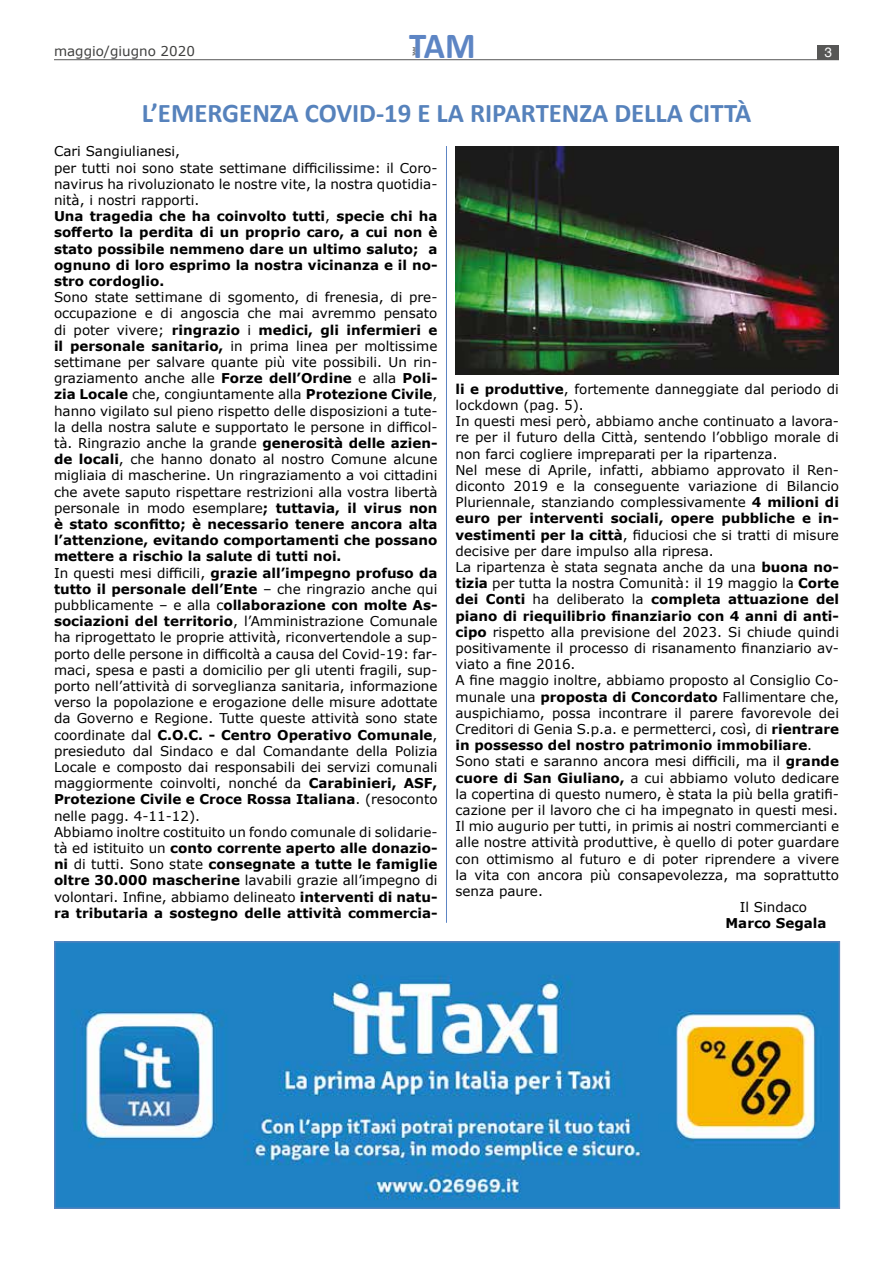
<style>
.page{position:relative;width:893px;height:1263px;background:#fff}
.page>*{position:absolute;margin:0;border:0;box-sizing:border-box;transform-origin:0 0}
.t1{font:700 36.9px "Calibri";color:#5d85c4;scale:.95 1}
.t2{font:700 27px "Calibri";color:#5682bc}
.t3{font:13.5px/16.2px "Verdana";color:#000}
.t4{font:700 13.5px/16.2px "Verdana";color:#000}
.t5{font:13.5px "Verdana";color:#3f3f3e}
.t6{font:13.5px "Helvetica";color:#fff}
.t7{font:3.9px "Calibri";color:#000;scale:1.23 1}
.s1{font-weight:400}
.s2{font-weight:700}
</style>
<div class="page">
<hr style="left:54px;top:59px;width:785px;height:1px;background:#575756">
<div style="left:818px;top:46px;width:21px;height:14px;background:#575756"></div>
<img style="left:57px;top:944px;width:780px;height:262px">
<div style="left:54px;top:941px;width:786px;height:268px;border:2px solid #5682bc"></div>
<img style="left:455px;top:146px;width:384px;height:229px">
<hr style="left:446px;top:146px;width:1px;height:777px;background:#5d85c4">
<p class="t5" style="left:54px;top:42px;width:142px">maggio/giugno 2020</p>
<h1 class="t1" style="left:409px;top:19px;width:71px">TAM</h1>
<p class="t7" style="left:412px;top:56px;width:9px;rotate:-90deg">TAM</p>
<p class="t6" style="left:825px;top:45px;width:9px">3</p>
<h2 class="t2" style="left:142px;top:94px;width:611px">L’EMERGENZA COVID-19 E LA RIPARTENZA DELLA CITTÀ</h2>
<p class="t4" style="left:54px;top:143px;width:385px"><span class="s1">Cari Sangiulianesi,<br>per tutti noi sono state settimane difficilissime: il Coro&shy;navirus ha rivoluzionato le nostre vite, la nostra quotidia&shy;nità, i nostri rapporti.<br></span>Una tragedia che ha coinvolto tutti<span class="s1">,</span> specie chi ha sofferto la perdita di un proprio caro, a cui non è stato possibile nemmeno dare un ultimo saluto; a ognuno di loro esprimo la nostra vicinanza e il no&shy;stro cordoglio.</p>
<p class="t3" style="left:54px;top:289px;width:385px">Sono state settimane di sgomento, di frenesia, di pre&shy;occupazione e di angoscia che mai avremmo pensato di poter vivere; <span class="s2">ringrazio</span> i <span class="s2">medici, gli infermieri e il personale sanitario,</span> in prima linea per moltissime settimane per salvare quante più vite possibili. Un rin&shy;graziamento anche alle <span class="s2">Forze dell’Ordine</span> e alla <span class="s2">Poli&shy;zia Locale</span> che, congiuntamente alla <span class="s2">Protezione Civile</span>, hanno vigilato sul pieno rispetto delle disposizioni a tute&shy;la della nostra salute e supportato le persone in difficol&shy;tà. Ringrazio anche la grande <span class="s2">generosità delle azien&shy;de locali</span>, che hanno donato al nostro Comune alcune migliaia di mascherine. Un ringraziamento a voi cittadini che avete saputo rispettare restrizioni alla vostra libertà personale in modo esemplare<span class="s2">; tuttavia, il virus non è stato sconfitto; è necessario tenere ancora alta l’attenzione, evitando comportamenti che possano mettere a rischio la salute di tutti noi.<br></span>In questi mesi difficili, <span class="s2">grazie all’impegno profuso da tutto il personale dell’Ente</span> – che ringrazio anche qui pubblicamente – e alla c<span class="s2">ollaborazione con molte As&shy;sociazioni del territorio</span>, l’Amministrazione Comunale ha riprogettato le proprie attività, riconvertendole a sup&shy;porto delle persone in difficoltà a causa del Covid-19: far&shy;maci, spesa e pasti a domicilio per gli utenti fragili, sup&shy;porto nell’attività di sorveglianza sanitaria, informazione verso la popolazione e erogazione delle misure adottate da Governo e Regione. Tutte queste attività sono state coordinate dal <span class="s2">C.O.C. - Centro Operativo Comunale</span>, presieduto dal Sindaco e dal Comandante della Polizia Locale e composto dai responsabili dei servizi comunali maggiormente coinvolti, nonché da <span class="s2">Carabinieri, ASF, Protezione Civile e Croce Rossa Italiana</span>. (resoconto nelle pagg. 4-11-12).<br>Abbiamo inoltre costituito un fondo comunale di solidarie&shy;tà ed istituito un <span class="s2">conto corrente aperto alle donazio&shy;ni</span> di tutti. Sono state <span class="s2">consegnate a tutte le famiglie oltre 30.000 mascherine</span> lavabili grazie all’impegno di volontari. Infine, abbiamo delineato <span class="s2">interventi di natu&shy;ra tributaria a sostegno delle attività commercia-</span></p>
<p class="t3" style="left:455px;top:381px;width:385px"><span class="s2">li e produttive</span>, fortemente danneggiate dal periodo di</p>
<p class="t3" style="left:455px;top:397px;width:130px">lockdown (pag. 5).</p>
<p class="t3" style="left:455px;top:413px;width:385px">In questi mesi però, abbiamo anche continuato a lavora-</p>
<p class="t3" style="left:455px;top:429px;width:385px">re per il futuro della Città, sentendo l’obbligo morale di</p>
<p class="t3" style="left:455px;top:445px;width:324px">non farci cogliere impreparati per la ripartenza.</p>
<p class="t3" style="left:455px;top:462px;width:385px">Nel mese di Aprile, infatti, abbiamo approvato il Ren-</p>
<p class="t3" style="left:455px;top:478px;width:385px">diconto 2019 e la conseguente variazione di Bilancio</p>
<p class="t3" style="left:455px;top:494px;width:385px">Pluriennale, stanziando complessivamente <span class="s2">4 milioni di</span></p>
<p class="t4" style="left:455px;top:510px;width:385px">euro per interventi sociali, opere pubbliche e in-</p>
<p class="t3" style="left:455px;top:526px;width:385px"><span class="s2">vestimenti per la città</span>, fiduciosi che si tratti di misure</p>
<p class="t3" style="left:455px;top:543px;width:260px">decisive per dare impulso alla ripresa.</p>
<p class="t3" style="left:455px;top:559px;width:385px">La ripartenza è stata segnata anche da una <span class="s2">buona no-</span></p>
<p class="t3" style="left:455px;top:575px;width:385px"><span class="s2">tizia</span> per tutta la nostra Comunità: il 19 maggio la <span class="s2">Corte</span></p>
<p class="t4" style="left:456px;top:591px;width:385px">dei Conti <span class="s1">ha deliberato la</span> completa attuazione del</p>
<p class="t4" style="left:456px;top:607px;width:385px">piano di riequilibrio finanziario con 4 anni di anti-</p>
<p class="t3" style="left:456px;top:624px;width:385px"><span class="s2">cipo</span> rispetto alla previsione del 2023. Si chiude quindi</p>
<p class="t3" style="left:456px;top:640px;width:385px">positivamente il processo di risanamento finanziario av-</p>
<p class="t3" style="left:456px;top:656px;width:121px">viato a fine 2016.</p>
<p class="t3" style="left:456px;top:672px;width:385px">A fine maggio inoltre, abbiamo proposto al Consiglio Co-</p>
<p class="t3" style="left:456px;top:688px;width:385px">munale una <span class="s2">proposta di Concordato</span> Fallimentare che,</p>
<p class="t3" style="left:456px;top:705px;width:385px">auspichiamo, possa incontrare il parere favorevole dei</p>
<p class="t3" style="left:456px;top:721px;width:385px">Creditori di Genia S.p.a. e permetterci, così, di <span class="s2">rientrare</span></p>
<p class="t4" style="left:456px;top:737px;width:358px">in possesso del nostro patrimonio immobiliare<span class="s1">.</span></p>
<p class="t3" style="left:456px;top:753px;width:385px">Sono stati e saranno ancora mesi difficili, ma il <span class="s2">grande</span></p>
<p class="t3" style="left:456px;top:769px;width:385px"><span class="s2">cuore di San Giuliano,</span> a cui abbiamo voluto dedicare</p>
<p class="t3" style="left:456px;top:786px;width:385px">la copertina di questo numero, è stata la più bella gratifi-</p>
<p class="t3" style="left:456px;top:802px;width:384px">cazione per il lavoro che ci ha impegnato in questi mesi.</p>
<p class="t3" style="left:456px;top:818px;width:385px">Il mio augurio per tutti, in primis ai nostri commercianti e</p>
<p class="t3" style="left:456px;top:834px;width:385px">alle nostre attività produttive, è quello di poter guardare</p>
<p class="t3" style="left:456px;top:850px;width:385px">con ottimismo al futuro e di poter riprendere a vivere</p>
<p class="t3" style="left:456px;top:867px;width:385px">la vita con ancora più consapevolezza, ma soprattutto</p>
<p class="t3" style="left:456px;top:883px;width:89px">senza paure.</p>
<p class="t3" style="left:740px;top:899px;width:69px">Il Sindaco</p>
<p class="t4" style="left:725px;top:915px;width:102px">Marco Segala</p>
</div>
